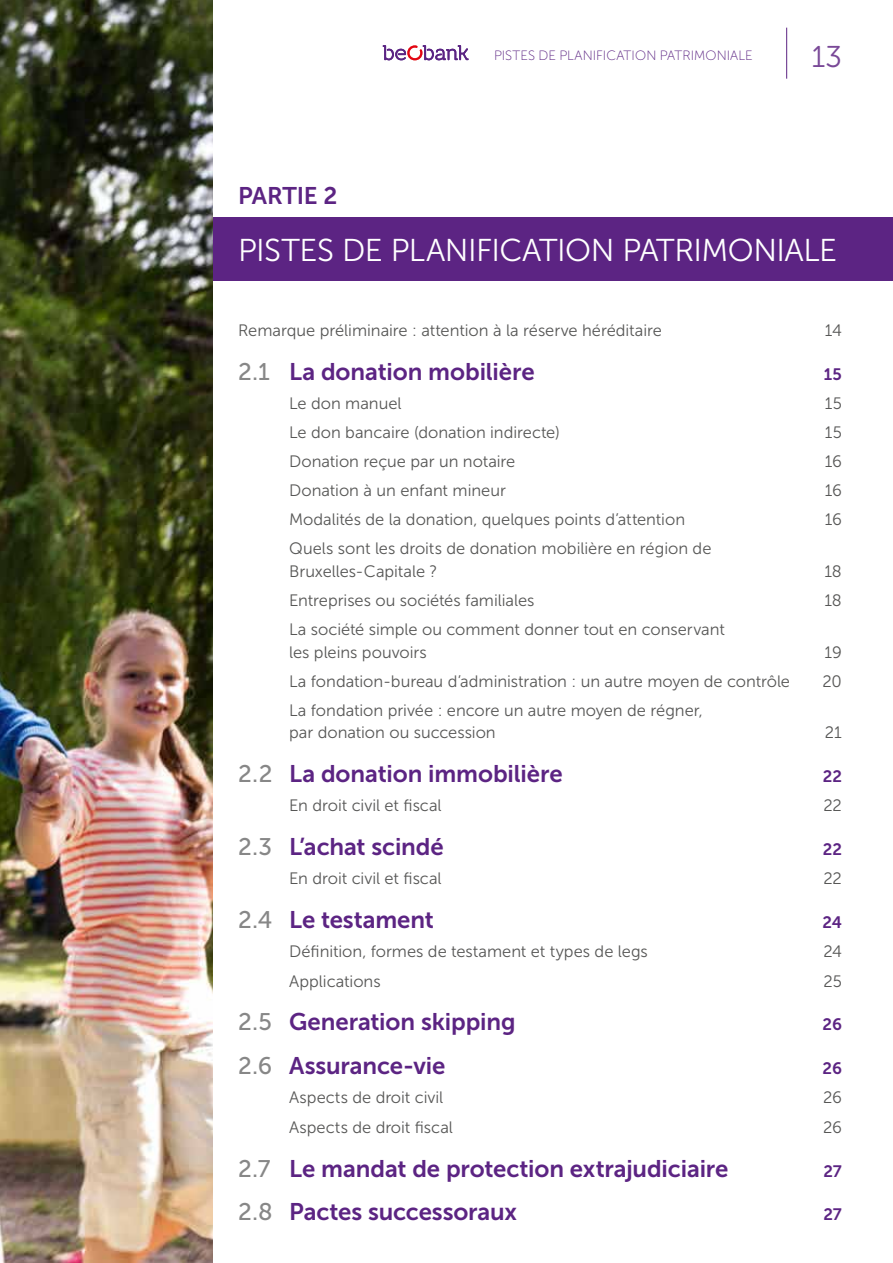
<style>
.page{position:relative;width:893px;height:1263px;background:#fff}
.page>*{position:absolute;margin:0;border:0;box-sizing:border-box;transform-origin:0 0}
.t1{font:31.5px "Museo Sans 300";letter-spacing:-.015em;color:#fff}
.t2{font:30px "Museo Sans Rounded 300";color:#794897}
.t3{font:24px "Museo Sans 700";letter-spacing:-.005em;color:#5c2483}
.t4{font:16.5px/22.6px "Museo Sans 300";color:#575756}
.t5{font:16.5px "Museo Sans 700";letter-spacing:-.01em;color:#5c2483}
.t6{font:13.5px "Museo Sans Rounded 100";letter-spacing:.01em;color:#5c2483}
.s1{font-family:"Museo Sans 500";color:#878787}
</style>
<div class="page">
<div style="left:0;top:217px;width:893px;height:64px;background:#5c2483"></div>
<img style="left:0;top:0;width:213px;height:1263px">
<hr style="left:786px;top:28px;width:1px;height:51px;background:#5c2483">
<svg style="left:383px;top:45px;width:86px;height:15px"></svg>
<p class="t6" style="left:494px;top:49px;width:260px">PISTES DE PLANIFICATION PATRIMONIALE</p>
<h2 class="t2" style="left:812px;top:40px;width:32px">13</h2>
<h3 class="t3" style="left:238px;top:182px;width:101px">PARTIE 2</h3>
<h1 class="t1" style="left:238px;top:233px;width:600px">PISTES DE PLANIFICATION PATRIMONIALE</h1>
<p class="t4" style="left:238px;top:319px;width:425px">Remarque préliminaire : attention à la réserve héréditaire</p>
<p class="t4" style="left:825px;top:319px;width:19px">14</p>
<h3 class="t3" style="left:238px;top:358px;width:298px"><span class="s1">2.1</span> La donation mobilière</h3>
<p class="t5" style="left:824px;top:365px;width:20px">15</p>
<p class="t4" style="left:289px;top:392px;width:114px">Le don manuel</p>
<p class="t4" style="left:825px;top:392px;width:19px">15</p>
<p class="t4" style="left:289px;top:421px;width:272px">Le don bancaire (donation indirecte)</p>
<p class="t4" style="left:825px;top:421px;width:19px">15</p>
<p class="t4" style="left:289px;top:450px;width:228px">Donation reçue par un notaire</p>
<p class="t4" style="left:825px;top:450px;width:19px">16</p>
<p class="t4" style="left:289px;top:479px;width:218px">Donation à un enfant mineur</p>
<p class="t4" style="left:825px;top:479px;width:19px">16</p>
<p class="t4" style="left:289px;top:508px;width:397px">Modalités de la donation, quelques points d’attention</p>
<p class="t4" style="left:825px;top:508px;width:19px">16</p>
<p class="t4" style="left:289px;top:537px;width:424px">Quels sont les droits de donation mobilière en région de<br>Bruxelles-Capitale ?</p>
<p class="t4" style="left:824px;top:560px;width:19px">18</p>
<p class="t4" style="left:289px;top:589px;width:247px">Entreprises ou sociétés familiales</p>
<p class="t4" style="left:824px;top:589px;width:19px">18</p>
<p class="t4" style="left:289px;top:618px;width:437px">La société simple ou comment donner tout en conservant les pleins pouvoirs</p>
<p class="t4" style="left:824px;top:641px;width:19px">19</p>
<p class="t4" style="left:289px;top:670px;width:502px">La fondation-bureau d’administration : un autre moyen de contrôle</p>
<p class="t4" style="left:823px;top:670px;width:21px">20</p>
<p class="t4" style="left:289px;top:699px;width:415px">La fondation privée : encore un autre moyen de régner, par donation ou succession</p>
<p class="t4" style="left:825px;top:721px;width:18px">21</p>
<h3 class="t3" style="left:238px;top:761px;width:326px"><span class="s1">2.2</span> La donation immobilière</h3>
<p class="t5" style="left:823px;top:767px;width:21px">22</p>
<p class="t4" style="left:289px;top:794px;width:154px">En droit civil et fiscal</p>
<p class="t4" style="left:823px;top:794px;width:20px">22</p>
<h3 class="t3" style="left:238px;top:834px;width:207px"><span class="s1">2.3</span> L’achat scindé</h3>
<p class="t5" style="left:823px;top:840px;width:21px">22</p>
<p class="t4" style="left:289px;top:867px;width:154px">En droit civil et fiscal</p>
<p class="t4" style="left:823px;top:867px;width:20px">22</p>
<h3 class="t3" style="left:238px;top:907px;width:197px"><span class="s1">2.4</span> Le testament</h3>
<p class="t5" style="left:822px;top:913px;width:21px">24</p>
<p class="t4" style="left:289px;top:940px;width:360px">Définition, formes de testament et types de legs</p>
<p class="t4" style="left:823px;top:940px;width:20px">24</p>
<p class="t4" style="left:289px;top:970px;width:93px">Applications</p>
<p class="t4" style="left:823px;top:970px;width:20px">25</p>
<h3 class="t3" style="left:238px;top:1009px;width:279px"><span class="s1">2.5</span> Generation skipping</h3>
<p class="t5" style="left:822px;top:1015px;width:21px">26</p>
<h3 class="t3" style="left:238px;top:1053px;width:209px"><span class="s1">2.6</span> Assurance-vie</h3>
<p class="t5" style="left:823px;top:1059px;width:21px">26</p>
<p class="t4" style="left:289px;top:1086px;width:156px">Aspects de droit civil</p>
<p class="t4" style="left:823px;top:1086px;width:20px">26</p>
<p class="t4" style="left:289px;top:1116px;width:165px">Aspects de droit fiscal</p>
<p class="t4" style="left:823px;top:1116px;width:20px">26</p>
<h3 class="t3" style="left:238px;top:1155px;width:492px"><span class="s1">2.7</span> Le mandat de protection extrajudiciaire</h3>
<p class="t5" style="left:824px;top:1161px;width:20px">27</p>
<h3 class="t3" style="left:238px;top:1199px;width:280px"><span class="s1">2.8</span> Pactes successoraux</h3>
<p class="t5" style="left:824px;top:1205px;width:20px">27</p>
</div>
